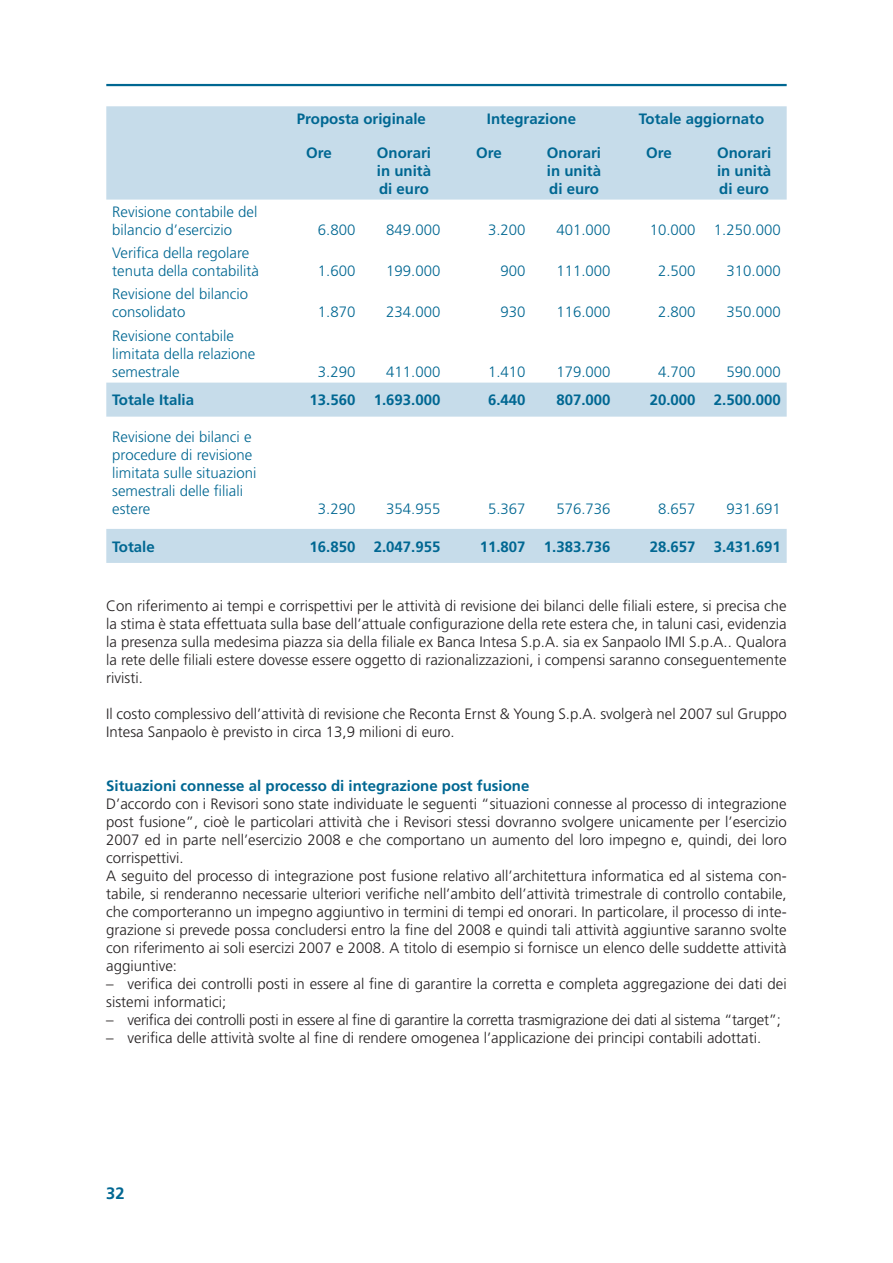
<style>
.page{position:relative;width:893px;height:1263px;background:#fff}
.page>*{position:absolute;margin:0;border:0;box-sizing:border-box;transform-origin:0 0}
.t1{font:700 16.5px "Frutiger";color:#006792}
.t2{font:300 15px/18px "Frutiger";color:#231f20}
.t3{font:300 15px/18px "Frutiger";color:#006792}
.t4{font:700 15px/18px "Frutiger";color:#006792;text-align:justify}
.t5{font:300 15px "Frutiger";letter-spacing:-.02em;color:#231f20}
</style>
<div class="page">
<hr style="left:106px;top:84px;width:681px;height:2px;background:#006792">
<svg style="left:106px;top:106px;width:681px;height:457px"></svg>
<p class="t3" style="left:112px;top:204px;width:147px">Revisione contabile del bilancio d’esercizio</p>
<p class="t3" style="left:112px;top:245px;width:148px">Verifica della regolare tenuta della contabilità</p>
<p class="t3" style="left:112px;top:286px;width:137px">Revisione del bilancio consolidato</p>
<p class="t3" style="left:112px;top:328px;width:145px">Revisione contabile limitata della relazione semestrale</p>
<p class="t4" style="left:297px;top:110px;width:130px">Proposta originale</p>
<p class="t4" style="left:487px;top:110px;width:91px">Integrazione</p>
<p class="t4" style="left:639px;top:110px;width:127px">Totale aggiornato</p>
<p class="t4" style="left:306px;top:145px;width:27px">Ore</p>
<p class="t4" style="left:377px;top:145px;width:56px">Onorari in unità di euro</p>
<p class="t4" style="left:476px;top:145px;width:27px">Ore</p>
<p class="t4" style="left:547px;top:145px;width:56px">Onorari in unità di euro</p>
<p class="t4" style="left:646px;top:145px;width:27px">Ore</p>
<p class="t4" style="left:717px;top:145px;width:56px">Onorari in unità di euro</p>
<p class="t3" style="left:318px;top:222px;width:39px">6.800</p>
<p class="t3" style="left:386px;top:222px;width:56px">849.000</p>
<p class="t3" style="left:488px;top:222px;width:39px">3.200</p>
<p class="t3" style="left:556px;top:222px;width:56px">401.000</p>
<p class="t3" style="left:650px;top:222px;width:132px">10.000 1.250.000</p>
<p class="t3" style="left:318px;top:263px;width:39px">1.600</p>
<p class="t3" style="left:386px;top:263px;width:56px">199.000</p>
<p class="t3" style="left:500px;top:263px;width:27px">900</p>
<p class="t3" style="left:556px;top:263px;width:56px">111.000</p>
<p class="t3" style="left:658px;top:263px;width:39px">2.500</p>
<p class="t3" style="left:726px;top:263px;width:56px">310.000</p>
<p class="t3" style="left:318px;top:304px;width:39px">1.870</p>
<p class="t3" style="left:386px;top:304px;width:56px">234.000</p>
<p class="t3" style="left:500px;top:304px;width:27px">930</p>
<p class="t3" style="left:556px;top:304px;width:56px">116.000</p>
<p class="t3" style="left:658px;top:304px;width:39px">2.800</p>
<p class="t3" style="left:726px;top:304px;width:56px">350.000</p>
<p class="t3" style="left:318px;top:364px;width:39px">3.290</p>
<p class="t3" style="left:386px;top:364px;width:56px">411.000</p>
<p class="t3" style="left:488px;top:364px;width:39px">1.410</p>
<p class="t3" style="left:556px;top:364px;width:56px">179.000</p>
<p class="t3" style="left:658px;top:364px;width:39px">4.700</p>
<p class="t3" style="left:726px;top:364px;width:56px">590.000</p>
<p class="t4" style="left:112px;top:392px;width:83px">Totale Italia</p>
<p class="t4" style="left:310px;top:392px;width:132px">13.560 1.693.000</p>
<p class="t4" style="left:488px;top:392px;width:39px">6.440</p>
<p class="t4" style="left:556px;top:392px;width:56px">807.000</p>
<p class="t4" style="left:650px;top:392px;width:132px">20.000 2.500.000</p>
<p class="t3" style="left:112px;top:429px;width:146px">Revisione dei bilanci e procedure di revisione limitata sulle situazioni semestrali delle filiali estere</p>
<p class="t3" style="left:318px;top:501px;width:39px">3.290</p>
<p class="t3" style="left:386px;top:501px;width:56px">354.955</p>
<p class="t3" style="left:488px;top:501px;width:39px">5.367</p>
<p class="t3" style="left:556px;top:501px;width:56px">576.736</p>
<p class="t3" style="left:658px;top:501px;width:39px">8.657</p>
<p class="t3" style="left:726px;top:501px;width:56px">931.691</p>
<p class="t4" style="left:112px;top:538px;width:44px">Totale</p>
<p class="t4" style="left:310px;top:538px;width:132px">16.850 2.047.955</p>
<p class="t4" style="left:480px;top:538px;width:132px">11.807 1.383.736</p>
<p class="t4" style="left:650px;top:538px;width:132px">28.657 3.431.691</p>
<p class="t2" style="left:106px;top:598px;width:682px;text-align:justify">Con riferimento ai tempi e corrispettivi per le attività di revisione dei bilanci delle filiali estere, si precisa che la stima è stata effettuata sulla base dell’attuale configurazione della rete estera che, in taluni casi, evidenzia la presenza sulla medesima piazza sia della filiale ex Banca Intesa S.p.A. sia ex Sanpaolo IMI S.p.A.. Qualora la rete delle filiali estere dovesse essere oggetto di razionalizzazioni, i compensi saranno conseguentemente rivisti.</p>
<p class="t2" style="left:106px;top:706px;width:682px">Il costo complessivo dell’attività di revisione che Reconta Ernst &amp; Young S.p.A. svolgerà nel 2007 sul Gruppo<br>Intesa Sanpaolo è previsto in circa 13,9 milioni di euro.</p>
<p class="t4" style="left:106px;top:778px;width:425px">Situazioni connesse al processo di integrazione post fusione</p>
<p class="t2" style="left:106px;top:796px;width:682px">D’accordo con i Revisori sono state individuate le seguenti “situazioni connesse al processo di integrazione post fusione”, cioè le particolari attività che i Revisori stessi dovranno svolgere unicamente per l’esercizio 2007 ed in parte nell’esercizio 2008 e che comportano un aumento del loro impegno e, quindi, dei loro corrispettivi.<br>A seguito del processo di integrazione post fusione relativo all’architettura informatica ed al sistema con&shy;tabile, si renderanno necessarie ulteriori verifiche nell’ambito dell’attività trimestrale di controllo contabile, che comporteranno un impegno aggiuntivo in termini di tempi ed onorari. In particolare, il processo di inte&shy;grazione si prevede possa concludersi entro la fine del 2008 e quindi tali attività aggiuntive saranno svolte con riferimento ai soli esercizi 2007 e 2008. A titolo di esempio si fornisce un elenco delle suddette attività aggiuntive:</p>
<p class="t2" style="left:106px;top:976px;width:682px">– verifica dei controlli posti in essere al fine di garantire la corretta e completa aggregazione dei dati dei sistemi informatici;</p>
<p class="t5" style="left:106px;top:1014px;width:676px">– verifica dei controlli posti in essere al fine di garantire la corretta trasmigrazione dei dati al sistema “target”;</p>
<p class="t2" style="left:106px;top:1030px;width:656px">– verifica delle attività svolte al fine di rendere omogenea l’applicazione dei principi contabili adottati.</p>
<p class="t1" style="left:106px;top:1187px;width:20px">32</p>
</div>
